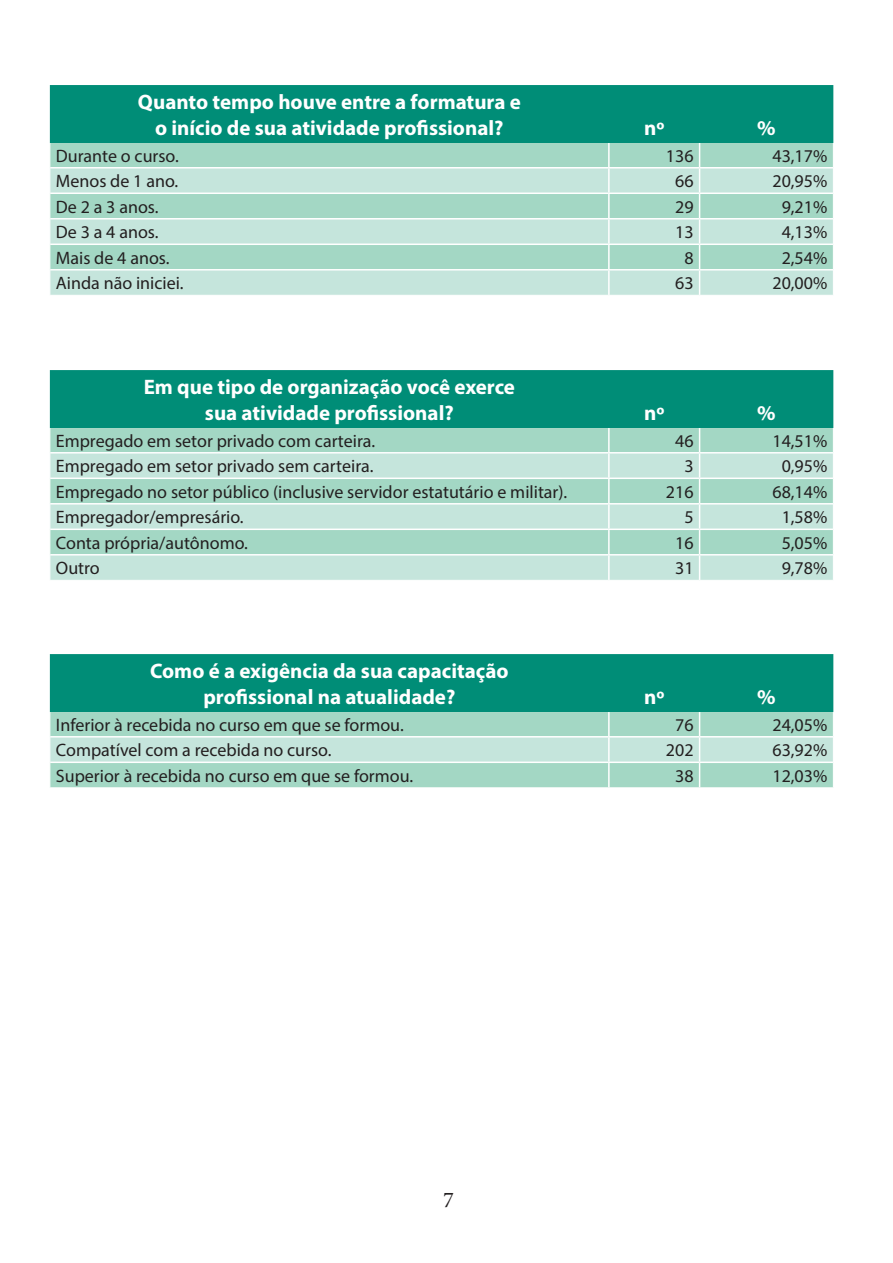
<style>
.page{position:relative;width:893px;height:1263px;background:#fff}
.page>*{position:absolute;margin:0;border:0;box-sizing:border-box;transform-origin:0 0}
.t1{font:22.5px "Minion Pro";color:#231f20}
.tabtitulo{font:700 21px/25.2px "Myriad Pro";color:#fff;text-align:center}
.tab-base{font:18px "Myriad Pro";color:#231f20}
.tab-esq{font:18px "Myriad Pro";color:#231f20}
</style>
<div class="page">
<div style="left:50px;top:85px;width:783px;height:58px;background:#008d77"></div>
<div style="left:51px;top:143px;width:782px;height:24px;background:#a3d7c4"></div>
<svg style="left:51px;top:168px;width:782px;height:127px;background:#b8dfd3"></svg>
<svg style="left:50px;top:143px;width:1px;height:152px"></svg>
<hr style="left:608px;top:143px;width:2px;height:24px;background:#fff">
<hr style="left:608px;top:168px;width:2px;height:24px;background:#fff">
<hr style="left:608px;top:194px;width:2px;height:24px;background:#fff">
<hr style="left:608px;top:219px;width:2px;height:24px;background:#fff">
<hr style="left:608px;top:245px;width:2px;height:24px;background:#fff">
<hr style="left:608px;top:270px;width:2px;height:25px;background:#fff">
<svg style="left:699px;top:143px;width:1px;height:152px"></svg>
<hr style="left:50px;top:167px;width:559px;height:1px;background:#fff">
<hr style="left:609px;top:167px;width:91px;height:1px;background:#fff">
<hr style="left:50px;top:192px;width:559px;height:2px;background:#fff">
<hr style="left:609px;top:192px;width:91px;height:2px;background:#fff">
<hr style="left:700px;top:192px;width:133px;height:2px;background:#fff">
<hr style="left:50px;top:218px;width:559px;height:1px;background:#fff">
<hr style="left:609px;top:218px;width:91px;height:1px;background:#fff">
<hr style="left:700px;top:218px;width:133px;height:1px;background:#fff">
<hr style="left:50px;top:243px;width:559px;height:2px;background:#fff">
<hr style="left:609px;top:243px;width:91px;height:2px;background:#fff">
<hr style="left:700px;top:243px;width:133px;height:2px;background:#fff">
<hr style="left:50px;top:269px;width:559px;height:1px;background:#fff">
<hr style="left:609px;top:269px;width:91px;height:1px;background:#fff">
<hr style="left:700px;top:269px;width:133px;height:1px;background:#fff">
<div style="left:50px;top:370px;width:783px;height:58px;background:#008d77"></div>
<div style="left:51px;top:428px;width:782px;height:24px;background:#a3d7c4"></div>
<svg style="left:51px;top:453px;width:782px;height:127px;background:#b8dfd3"></svg>
<svg style="left:50px;top:428px;width:1px;height:152px"></svg>
<hr style="left:608px;top:428px;width:2px;height:24px;background:#fff">
<hr style="left:608px;top:453px;width:2px;height:24px;background:#fff">
<hr style="left:608px;top:479px;width:2px;height:24px;background:#fff">
<hr style="left:608px;top:504px;width:2px;height:24px;background:#fff">
<hr style="left:608px;top:530px;width:2px;height:24px;background:#fff">
<hr style="left:608px;top:555px;width:2px;height:25px;background:#fff">
<svg style="left:699px;top:428px;width:1px;height:152px"></svg>
<hr style="left:50px;top:452px;width:559px;height:1px;background:#fff">
<hr style="left:609px;top:452px;width:91px;height:1px;background:#fff">
<hr style="left:50px;top:477px;width:559px;height:2px;background:#fff">
<hr style="left:609px;top:477px;width:91px;height:2px;background:#fff">
<hr style="left:700px;top:477px;width:133px;height:2px;background:#fff">
<hr style="left:50px;top:503px;width:559px;height:1px;background:#fff">
<hr style="left:609px;top:503px;width:91px;height:1px;background:#fff">
<hr style="left:700px;top:503px;width:133px;height:1px;background:#fff">
<hr style="left:50px;top:528px;width:559px;height:2px;background:#fff">
<hr style="left:609px;top:528px;width:91px;height:2px;background:#fff">
<hr style="left:700px;top:528px;width:133px;height:2px;background:#fff">
<hr style="left:50px;top:554px;width:559px;height:1px;background:#fff">
<hr style="left:609px;top:554px;width:91px;height:1px;background:#fff">
<hr style="left:700px;top:554px;width:133px;height:1px;background:#fff">
<div style="left:50px;top:654px;width:783px;height:58px;background:#008d77"></div>
<svg style="left:50px;top:712px;width:783px;height:75px;background:#afdccc"></svg>
<hr style="left:50px;top:736px;width:559px;height:1px;background:#fff">
<hr style="left:609px;top:736px;width:91px;height:1px;background:#fff">
<hr style="left:700px;top:736px;width:133px;height:1px;background:#fff">
<hr style="left:50px;top:761px;width:559px;height:2px;background:#fff">
<hr style="left:609px;top:761px;width:91px;height:2px;background:#fff">
<hr style="left:700px;top:761px;width:133px;height:2px;background:#fff">
<p class="tabtitulo" style="left:138px;top:89px;width:384px">Quanto tempo houve entre a formatura e o início de sua atividade profissional?</p>
<p class="tabtitulo" style="left:644px;top:114px;width:22px">nº</p>
<p class="tabtitulo" style="left:757px;top:114px;width:20px">%</p>
<p class="tab-base" style="left:56px;top:145px;width:124px">Durante o curso.</p>
<p class="tab-esq" style="left:666px;top:145px;width:29px">136</p>
<p class="tab-esq" style="left:772px;top:145px;width:56px">43,17%</p>
<p class="tab-base" style="left:56px;top:170px;width:124px">Menos de 1 ano.</p>
<p class="tab-esq" style="left:675px;top:170px;width:20px">66</p>
<p class="tab-esq" style="left:772px;top:170px;width:56px">20,95%</p>
<p class="tab-base" style="left:56px;top:196px;width:104px">De 2 a 3 anos.</p>
<p class="tab-esq" style="left:675px;top:196px;width:20px">29</p>
<p class="tab-esq" style="left:782px;top:196px;width:47px">9,21%</p>
<p class="tab-base" style="left:56px;top:221px;width:104px">De 3 a 4 anos.</p>
<p class="tab-esq" style="left:675px;top:221px;width:20px">13</p>
<p class="tab-esq" style="left:782px;top:221px;width:47px">4,13%</p>
<p class="tab-base" style="left:56px;top:247px;width:115px">Mais de 4 anos.</p>
<p class="tab-esq" style="left:684px;top:247px;width:11px">8</p>
<p class="tab-esq" style="left:782px;top:247px;width:47px">2,54%</p>
<p class="tab-base" style="left:56px;top:272px;width:129px">Ainda não iniciei.</p>
<p class="tab-esq" style="left:675px;top:272px;width:20px">63</p>
<p class="tab-esq" style="left:772px;top:272px;width:56px">20,00%</p>
<p class="tabtitulo" style="left:144px;top:374px;width:373px">Em que tipo de organização você exerce sua atividade profissional?</p>
<p class="tabtitulo" style="left:644px;top:399px;width:22px">nº</p>
<p class="tabtitulo" style="left:757px;top:399px;width:20px">%</p>
<p class="tab-base" style="left:56px;top:430px;width:321px">Empregado em setor privado com carteira.</p>
<p class="tab-esq" style="left:675px;top:430px;width:20px">46</p>
<p class="tab-esq" style="left:772px;top:430px;width:56px">14,51%</p>
<p class="tab-base" style="left:56px;top:455px;width:319px">Empregado em setor privado sem carteira.</p>
<p class="tab-esq" style="left:684px;top:455px;width:11px">3</p>
<p class="tab-esq" style="left:782px;top:455px;width:47px">0,95%</p>
<p class="tab-base" style="left:56px;top:481px;width:513px">Empregado no setor público (inclusive servidor estatutário e militar).</p>
<p class="tab-esq" style="left:666px;top:481px;width:29px">216</p>
<p class="tab-esq" style="left:772px;top:481px;width:56px">68,14%</p>
<p class="tab-base" style="left:56px;top:506px;width:189px">Empregador/empresário.</p>
<p class="tab-esq" style="left:684px;top:506px;width:11px">5</p>
<p class="tab-esq" style="left:782px;top:506px;width:47px">1,58%</p>
<p class="tab-base" style="left:56px;top:532px;width:193px">Conta própria/autônomo.</p>
<p class="tab-esq" style="left:675px;top:532px;width:20px">16</p>
<p class="tab-esq" style="left:782px;top:532px;width:47px">5,05%</p>
<p class="tab-base" style="left:56px;top:557px;width:45px">Outro</p>
<p class="tab-esq" style="left:675px;top:557px;width:20px">31</p>
<p class="tab-esq" style="left:782px;top:557px;width:47px">9,78%</p>
<p class="tabtitulo" style="left:150px;top:658px;width:360px">Como é a exigência da sua capacitação profissional na atualidade?</p>
<p class="tabtitulo" style="left:644px;top:683px;width:22px">nº</p>
<p class="tabtitulo" style="left:757px;top:683px;width:20px">%</p>
<p class="tab-base" style="left:56px;top:714px;width:349px">Inferior à recebida no curso em que se formou.</p>
<p class="tab-esq" style="left:675px;top:714px;width:20px">76</p>
<p class="tab-esq" style="left:772px;top:714px;width:56px">24,05%</p>
<p class="tab-base" style="left:56px;top:739px;width:277px">Compatível com a recebida no curso.</p>
<p class="tab-esq" style="left:666px;top:739px;width:29px">202</p>
<p class="tab-esq" style="left:772px;top:739px;width:56px">63,92%</p>
<p class="tab-base" style="left:56px;top:765px;width:359px">Superior à recebida no curso em que se formou.</p>
<p class="tab-esq" style="left:675px;top:765px;width:20px">38</p>
<p class="tab-esq" style="left:772px;top:765px;width:56px">12,03%</p>
<p class="t1" style="left:443px;top:1185px;width:12px">7</p>
</div>
